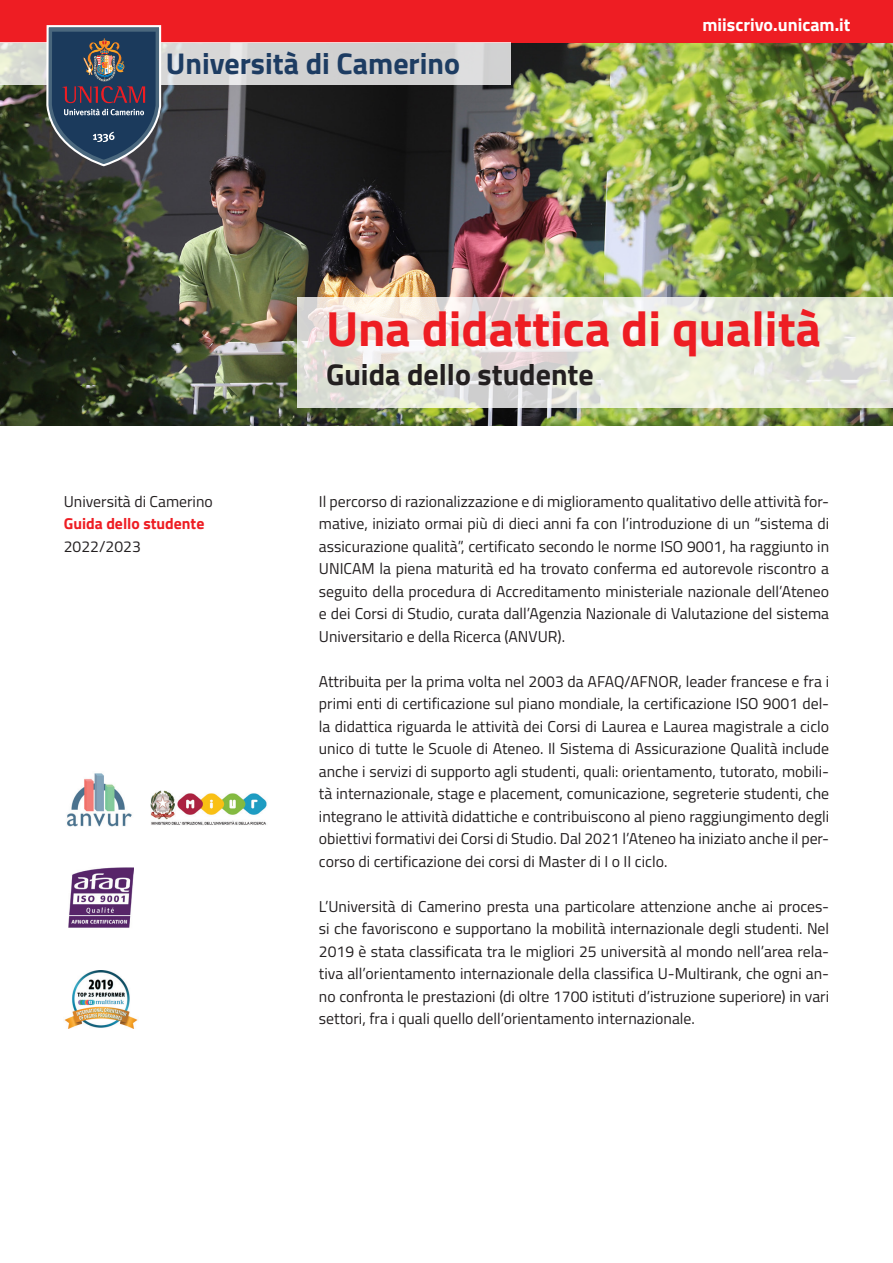
<style>
.page{position:relative;width:893px;height:1263px;background:#fff}
.page>*{position:absolute;margin:0;border:0;box-sizing:border-box;transform-origin:0 0}
.t1{font:700 49.5px "Titillium Web";color:#ee1d23}
.t2{font:700 30px "Titillium Web";color:#1d3c62}
.t3{font:700 30px "Titillium Web";color:#231f20}
.t4{font:700 18px "Titillium Web";color:#fff}
.t5{font:15.75px/22.5px "Titillium Web";color:#231f20;text-align:justify}
.t6{font:700 15.75px "Titillium Web";color:#ee1d23}
</style>
<div class="page">
<img style="left:67px;top:773px;width:65px;height:54px">
<img style="left:150px;top:791px;width:117px;height:34px">
<img style="left:69px;top:867px;width:65px;height:61px">
<img style="left:64px;top:970px;width:74px;height:58px">
<img style="left:0;top:43px;width:893px;height:382px">
<svg style="left:298px;top:298px;width:595px;height:110px"></svg>
<div style="left:0;top:0;width:893px;height:43px;background:#ee1d23"></div>
<svg style="left:0;top:43px;width:510px;height:42px;fill:#d1d1d1"></svg>
<svg style="left:45px;top:25px;width:117px;height:143px"></svg>
<p class="t2" style="left:166px;top:40px;width:296px">Università di Camerino</p>
<p class="t4" style="left:702px;top:11px;width:149px">miiscrivo.unicam.it</p>
<p class="t5" style="left:64px;top:489px;width:151px">Università di Camerino</p>
<p class="t6" style="left:64px;top:512px;width:142px">Guida dello studente</p>
<p class="t5" style="left:64px;top:534px;width:79px">2022/2023</p>
<p class="t1" style="left:326px;top:291px;width:496px">Una didattica di qualità</p>
<p class="t3" style="left:326px;top:352px;width:269px">Guida dello studente</p>
<p class="t5" style="left:319px;top:489px;width:512px">Il percorso di razionalizzazione e di miglioramento qualitativo delle attività for&shy;mative, iniziato ormai più di dieci anni fa con l’introduzione di un “sistema di assicurazione qualità”, certificato secondo le norme ISO 9001, ha raggiunto in UNICAM la piena maturità ed ha trovato conferma ed autorevole riscontro a seguito della procedura di Accreditamento ministeriale nazionale dell’Ateneo e dei Corsi di Studio, curata dall’Agenzia Nazionale di Valutazione del sistema Universitario e della Ricerca (ANVUR).</p>
<p class="t5" style="left:319px;top:669px;width:512px">Attribuita per la prima volta nel 2003 da AFAQ/AFNOR, leader francese e fra i primi enti di certificazione sul piano mondiale, la certificazione ISO 9001 del&shy;la didattica riguarda le attività dei Corsi di Laurea e Laurea magistrale a ciclo unico di tutte le Scuole di Ateneo. Il Sistema di Assicurazione Qualità include anche i servizi di supporto agli studenti, quali: orientamento, tutorato, mobili&shy;tà internazionale, stage e placement, comunicazione, segreterie studenti, che integrano le attività didattiche e contribuiscono al pieno raggiungimento degli obiettivi formativi dei Corsi di Studio. Dal 2021 l’Ateneo ha iniziato anche il per&shy;corso di certificazione dei corsi di Master di I o II ciclo.</p>
<p class="t5" style="left:319px;top:894px;width:512px">L’Università di Camerino presta una particolare attenzione anche ai proces&shy;si che favoriscono e supportano la mobilità internazionale degli studenti. Nel 2019 è stata classificata tra le migliori 25 università al mondo nell’area rela&shy;tiva all’orientamento internazionale della classifica U-Multirank, che ogni an&shy;no confronta le prestazioni (di oltre 1700 istituti d’istruzione superiore) in vari settori, fra i quali quello dell’orientamento internazionale.</p>
</div>
